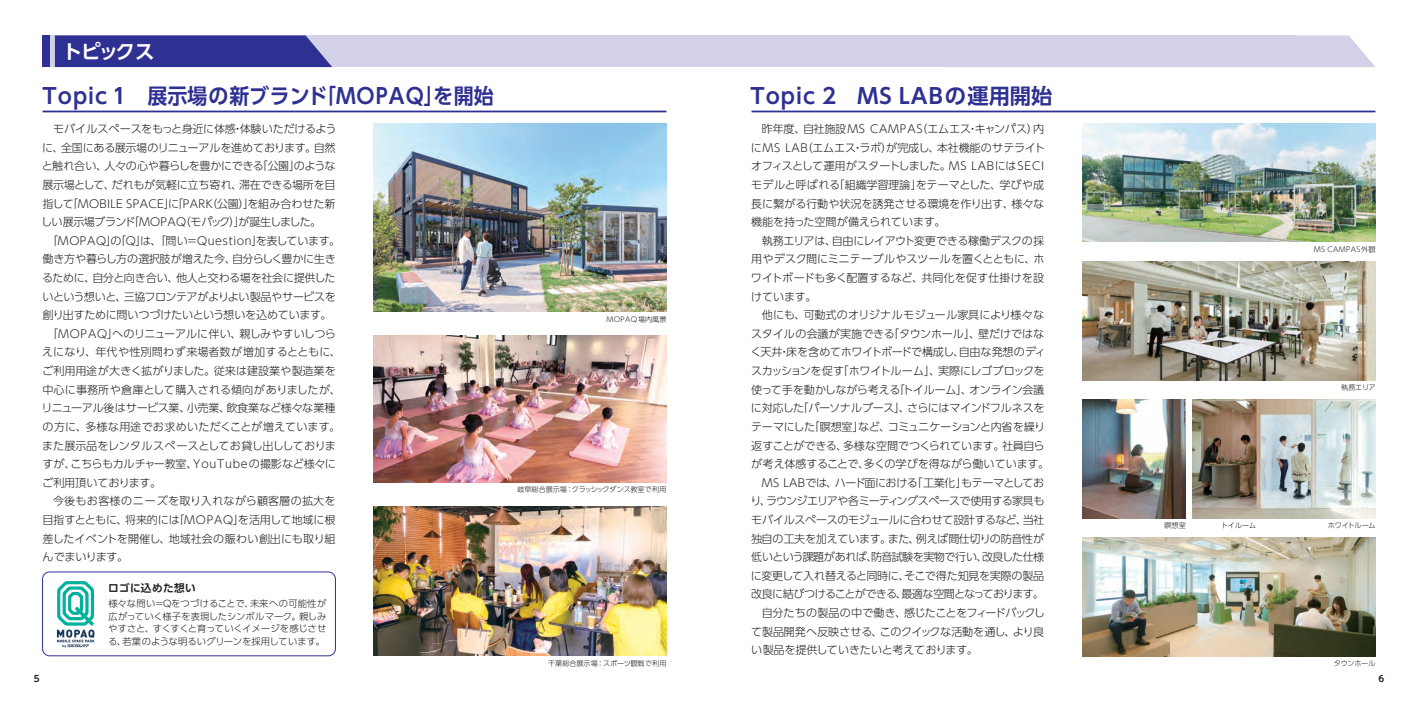
<style>
.page{position:relative;width:1418px;height:709px;background:#fff}
.page>*{position:absolute;margin:0;border:0;box-sizing:border-box;transform-origin:0 0}
.t1{font:700 21.25px "UD Shin Go Pro De";letter-spacing:.05em;color:#2e3092}
.t2{font:700 19.5px "UD Shin Go Pro De";letter-spacing:-.075em;color:#fff}
.本文{font:300 11.12px/18.6px "UD Shin Go Pro";letter-spacing:-.02em;color:#231f20;text-align:justify}
.t3{font:700 10.62px "UD Shin Go Pro De";letter-spacing:.035em;color:#231f20}
.t4{font:300 9.25px/12.4px "UD Shin Go Pro";letter-spacing:-.01em;color:#231f20;text-align:justify}
.t5{font:700 8.88px "UD Shin Go Pro De";color:#231f20}
.t6{font:300 7.12px "UD Shin Go Pro";color:#231f20}
.t7{font:300 7.12px "UD Shin Go Pro";letter-spacing:.05em;color:#231f20}
.t8{font:300 7.12px "UD Shin Go Pro";letter-spacing:-.025em;color:#231f20}
</style>
<div class="page">
<div style="left:43px;top:35px;width:1253px;height:32px;background:#d3d1e8"></div>
<svg style="left:55px;top:35px;width:277px;height:32px;background:#383997"></svg>
<svg style="left:1296px;top:35px;width:79px;height:32px"></svg>
<div style="left:43px;top:35px;width:7px;height:32px;background:#2e3092"></div>
<hr style="left:43px;top:111px;width:623px;height:1px;background:#2e3092">
<hr style="left:751px;top:111px;width:624px;height:1px;background:#2e3092">
<img style="left:374px;top:336px;width:292px;height:146px">
<img style="left:374px;top:507px;width:292px;height:149px">
<img style="left:1082px;top:538px;width:293px;height:118px">
<img style="left:1082px;top:123px;width:293px;height:119px">
<img style="left:1082px;top:261px;width:293px;height:119px">
<img style="left:1192px;top:400px;width:183px;height:118px">
<img style="left:1082px;top:400px;width:103px;height:118px">
<img style="left:374px;top:123px;width:292px;height:188px">
<div style="left:42px;top:571px;width:294px;height:85px;border:1px solid #2e3092;border-radius:7px"></div>
<svg style="left:57px;top:581px;width:37px;height:66px"></svg>
<p class="t2" style="left:63px;top:36px;width:94px">トピックス</p>
<p class="t1" style="left:43px;top:79px;width:453px">Topic１　展示場の新ブランド「MOPAQ」を開始</p>
<p class="t1" style="left:750px;top:79px;width:303px">Topic 2　MS LABの運用開始</p>
<p class="本文" style="left:41px;top:119px;width:297px;text-indent:12px">モバイルスペースをもっと身近に体感・体験いただけるように、全国にある展示場のリニューアルを進めております。自然と触れ合い、人々の心や暮らしを豊かにできる「公園」のような展示場として、だれもが気軽に立ち寄れ、滞在できる場所を目指して「MOBILE SPACE」に「PARK（公園）」を組み合わせた新しい展示場ブランド「MOPAQ（モパック）」が誕生しました。</p>
<p class="本文" style="left:42px;top:231px;width:300px;text-align:left;text-indent:5px">「MOPAQ」の「Q」は、「問い＝Question」を表しています。働き方や暮らし方の選択肢が増えた今、自分らしく豊かに生きるために、自分と向き合い、他人と交わる場を社会に提供したいという想いと、三協フロンテアがよりよい製品やサービスを創り出すために問いつづけたいという想いを込めています。</p>
<p class="本文" style="left:42px;top:324px;width:301px;text-align:left;text-indent:6px">「MOPAQ」へのリニューアルに伴い、親しみやすいしつらえになり、年代や性別問わず来場者数が増加するとともに、ご利用用途が大きく拡がりました。従来は建設業や製造業を中心に事務所や倉庫として購入される傾向がありましたが、リニューアル後はサービス業、小売業、飲食業など様々な業種の方に、多様な用途でお求めいただくことが増えています。また展示品をレンタルスペースとしてお貸し出ししておりますが、こちらもカルチャー教室、YouTubeの撮影など様々にご利用頂いております。</p>
<p class="本文" style="left:42px;top:491px;width:295px;text-indent:11px">今後もお客様のニーズを取り入れながら顧客層の拡大を目指すとともに、将来的には「MOPAQ」を活用して地域に根差したイベントを開催し、地域社会の賑わい創出にも取り組んでまいります。</p>
<p class="t3" style="left:108px;top:579px;width:89px">ロゴに込めた想い</p>
<p class="t4" style="left:108px;top:597px;width:220px">様々な問い＝Qをつづけることで、未来への可能性が広がっていく様子を表現したシンボルマーク。親しみやすさと、すくすくと育っていくイメージを感じさせる、若葉のような明るいグリーンを採用しています。</p>
<p class="t7" style="left:606px;top:313px;width:61px">MOPAQ場内風景</p>
<p class="t6" style="left:517px;top:483px;width:150px">岐阜総合展示場：クラッシックダンス教室で利用</p>
<p class="本文" style="left:751px;top:119px;width:296px;text-indent:11px">昨年度、自社施設MS CAMPAS（エムエス・キャンパス）内にMS LAB（エムエス・ラボ）が完成し、本社機能のサテライトオフィスとして運用がスタートしました。MS LABにはSECIモデルと呼ばれる「組織学習理論」をテーマとした、学びや成長に繋がる行動や状況を誘発させる環境を作り出す、様々な機能を持った空間が備えられています。</p>
<p class="本文" style="left:751px;top:231px;width:295px;text-indent:11px">執務エリアは、自由にレイアウト変更できる稼働デスクの採用やデスク間にミニテーブルやスツールを置くとともに、ホワイトボードも多く配置するなど、共同化を促す仕掛けを設けています。</p>
<p class="本文" style="left:750px;top:305px;width:300px;text-align:left;text-indent:12px">他にも、可動式のオリジナルモジュール家具により様々なスタイルの会議が実施できる「タウンホール」、壁だけではなく天井・床を含めてホワイトボードで構成し、自由な発想のディスカッションを促す「ホワイトルーム」、実際にレゴブロックを使って手を動かしながら考える「トイルーム」、オンライン会議に対応した「パーソナルブース」、さらにはマインドフルネスをテーマにした「瞑想室」など、コミュニケーションと内省を繰り返すことができる、多様な空間でつくられています。社員自らが考え体感することで、多くの学びを得ながら働いています。</p>
<p class="本文" style="left:750px;top:473px;width:295px;text-indent:12px">MS LABでは、ハード面における「工業化」もテーマとしており、ラウンジエリアや各ミーティングスペースで使用する家具もモバイルスペースのモジュールに合わせて設計するなど、当社独自の工夫を加えています。また、例えば間仕切りの防音性が低いという課題があれば、防音試験を実物で行い、改良した仕様に変更して入れ替えると同時に、そこで得た知見を実際の製品改良に結びつけることができる、最適な空間となっております。</p>
<p class="本文" style="left:751px;top:603px;width:295px;text-indent:11px">自分たちの製品の中で働き、感じたことをフィードバックして製品開発へ反映させる、このクイックな活動を通し、より良い製品を提供していきたいと考えております。</p>
<p class="t7" style="left:1313px;top:243px;width:63px">MS CAMPAS外観</p>
<p class="t6" style="left:1341px;top:381px;width:36px">執務エリア</p>
<p class="t6" style="left:1164px;top:519px;width:23px">瞑想室</p>
<p class="t8" style="left:1327px;top:519px;width:49px">ホワイトルーム</p>
<p class="t6" style="left:1221px;top:519px;width:36px">トイルーム</p>
<p class="t6" style="left:548px;top:657px;width:120px">千葉総合展示場：スポーツ観戦で利用</p>
<p class="t6" style="left:1333px;top:658px;width:43px">タウンホール</p>
<p class="t5" style="left:34px;top:671px;width:7px">5</p>
<p class="t5" style="left:1378px;top:671px;width:7px">6</p>
</div>
